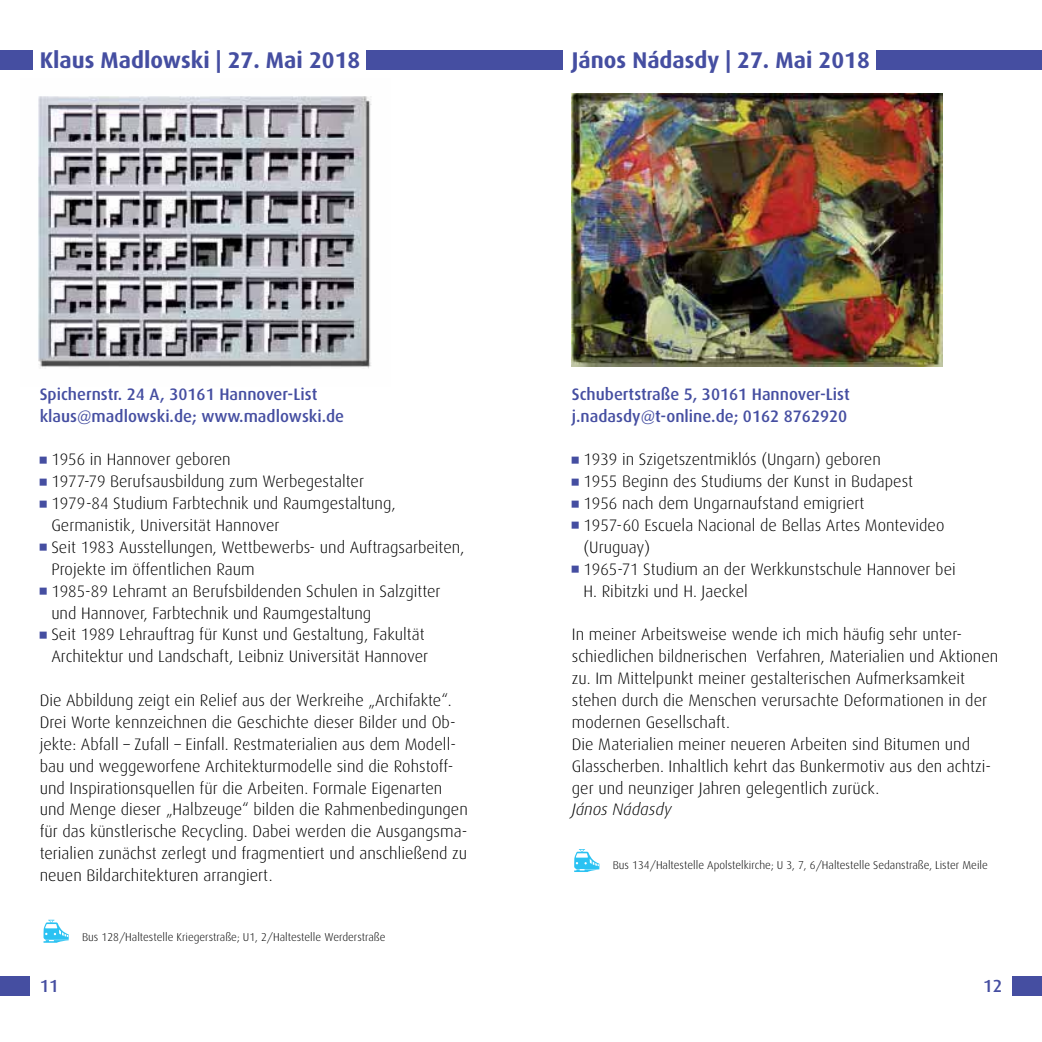
<style>
.page{position:relative;width:1042px;height:1042px;background:#fff}
.page>*{position:absolute;margin:0;border:0;box-sizing:border-box;transform-origin:0 0}
.t1{font:700 22.75px "Dax";color:#454ea1}
.t2{font:500 17.5px "Dax";color:#454ea1}
.t3{font:300 16.62px/21.9px "Dax";color:#000}
.t4{font:500 16.62px/21.9px "Dax";color:#454ea1}
.t5{font:italic 300 16.62px "Dax";color:#000}
.t6{font:300 11.38px "Dax";color:#000}
.t7{font:7px "European Pi One";color:#454ea1}
</style>
<div class="page">
<div style="left:0;top:50px;width:32px;height:19px;background:#454ea1"></div>
<div style="left:1012px;top:976px;width:30px;height:19px;background:#454ea1"></div>
<div style="left:0;top:976px;width:30px;height:19px;background:#454ea1"></div>
<div style="left:876px;top:50px;width:166px;height:19px;background:#454ea1"></div>
<div style="left:367px;top:50px;width:196px;height:19px;background:#454ea1"></div>
<svg style="left:43px;top:920px;width:26px;height:23px"></svg>
<img style="left:38px;top:96px;width:334px;height:273px">
<img style="left:572px;top:93px;width:370px;height:274px">
<svg style="left:574px;top:849px;width:25px;height:23px"></svg>
<h1 class="t1" style="left:40px;top:49px;width:322px">Klaus Madlowski | 27. Mai 2018</h1>
<h1 class="t1" style="left:572px;top:49px;width:300px">János Nádasdy | 27. Mai 2018</h1>
<p class="t4" style="left:40px;top:384px;width:306px">Spichernstr. 24 A, 30161 Hannover-List klaus@madlowski.de; www.madlowski.de</p>
<p class="t7" style="left:40px;top:456px;width:8px">-</p>
<p class="t3" style="left:51px;top:449px;width:181px">1956 in Hannover geboren</p>
<p class="t7" style="left:40px;top:478px;width:8px">-</p>
<p class="t3" style="left:51px;top:471px;width:314px">1977-79 Berufsausbildung zum Werbegestalter</p>
<p class="t7" style="left:40px;top:500px;width:8px">-</p>
<p class="t3" style="left:51px;top:493px;width:346px">1979-84 Studium Farbtechnik und Raumgestaltung,<br>Germanistik, Universität Hannover</p>
<p class="t7" style="left:40px;top:544px;width:8px">-</p>
<p class="t3" style="left:51px;top:537px;width:414px">Seit 1983 Ausstellungen, Wettbewerbs- und Auftragsarbeiten,<br>Projekte im öffentlichen Raum</p>
<p class="t7" style="left:40px;top:587px;width:8px">-</p>
<p class="t3" style="left:51px;top:581px;width:391px">1985-89 Lehramt an Berufsbildenden Schulen in Salzgitter und Hannover, Farbtechnik und Raumgestaltung</p>
<p class="t7" style="left:40px;top:631px;width:8px">-</p>
<p class="t3" style="left:51px;top:624px;width:378px">Seit 1989 Lehrauftrag für Kunst und Gestaltung, Fakultät<br>Architektur und Landschaft, Leibniz Universität Hannover</p>
<p class="t3" style="left:40px;top:690px;width:430px">Die Abbildung zeigt ein Relief aus der Werkreihe „Archifakte“.<br>Drei Worte kennzeichnen die Geschichte dieser Bilder und Ob&shy;jekte: Abfall – Zufall – Einfall. Restmaterialien aus dem Modell&shy;bau und weggeworfene Architekturmodelle sind die Rohstoff&shy;und Inspirationsquellen für die Arbeiten. Formale Eigenarten und Menge dieser „Halbzeuge“ bilden die Rahmenbedingungen für das künstlerische Recycling. Dabei werden die Ausgangsma&shy;terialien zunächst zerlegt und fragmentiert und anschließend zu neuen Bildarchitekturen arrangiert.</p>
<p class="t6" style="left:82px;top:931px;width:305px">Bus 128/Haltestelle Kriegerstraße; U1, 2/Haltestelle Werderstraße</p>
<p class="t4" style="left:572px;top:384px;width:279px">Schubertstraße 5, 30161 Hannover-List j.nadasdy@t-online.de; 0162 8762920</p>
<p class="t7" style="left:572px;top:456px;width:8px">-</p>
<p class="t3" style="left:583px;top:449px;width:299px">1939 in Szigetszentmiklós (Ungarn) geboren</p>
<p class="t7" style="left:572px;top:478px;width:8px">-</p>
<p class="t3" style="left:583px;top:471px;width:331px">1955 Beginn des Studiums der Kunst in Budapest</p>
<p class="t7" style="left:572px;top:500px;width:8px">-</p>
<p class="t3" style="left:583px;top:493px;width:283px">1956 nach dem Ungarnaufstand emigriert</p>
<p class="t7" style="left:572px;top:522px;width:8px">-</p>
<p class="t3" style="left:583px;top:515px;width:362px">1957-60 Escuela Nacional de Bellas Artes Montevideo (Uruguay)</p>
<p class="t7" style="left:572px;top:565px;width:8px">-</p>
<p class="t3" style="left:583px;top:559px;width:374px">1965-71 Studium an der Werkkunstschule Hannover bei<br>H. Ribitzki und H. Jaeckel</p>
<p class="t3" style="left:572px;top:624px;width:428px">In meiner Arbeitsweise wende ich mich häufig sehr unter&shy;schiedlichen bildnerischen Verfahren, Materialien und Aktionen zu. Im Mittelpunkt meiner gestalterischen Aufmerksamkeit stehen durch die Menschen verursachte Deformationen in der modernen Gesellschaft.<br>Die Materialien meiner neueren Arbeiten sind Bitumen und Glasscherben. Inhaltlich kehrt das Bunkermotiv aus den achtzi&shy;ger und neunziger Jahren gelegentlich zurück.</p>
<p class="t5" style="left:572px;top:801px;width:101px">János Nádasdy</p>
<p class="t6" style="left:613px;top:859px;width:376px">Bus 134/Haltestelle Apolstelkirche; U 3, 7, 6/Haltestelle Sedanstraße, Lister Meile</p>
<p class="t2" style="left:40px;top:977px;width:21px">11</p>
<p class="t2" style="left:983px;top:977px;width:21px">12</p>
</div>
